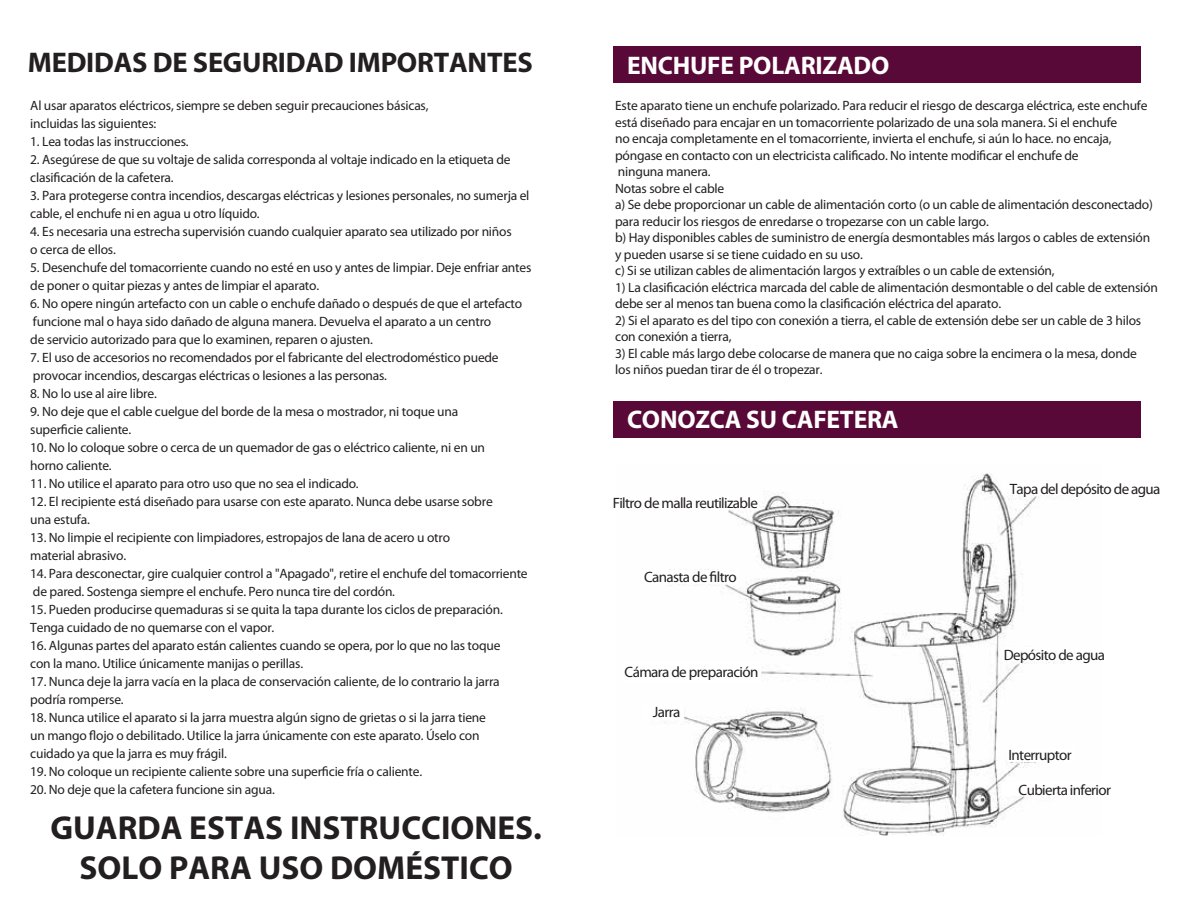
<style>
.page{position:relative;width:1188px;height:918px;background:#fff}
.page>*{position:absolute;margin:0;border:0;box-sizing:border-box;transform-origin:0 0}
.t1{font:700 33.3px/40px "Myriad Pro";color:#231f20;text-align:center}
.t2{font:700 28.5px "Myriad Pro";letter-spacing:-.01em;color:#231f20}
.t3{font:700 25.5px "Myriad Pro";letter-spacing:-.01em;color:#fff}
.t4{font:15px "Myriad Pro";letter-spacing:-.04em;color:#231f20}
.t5{font:13.5px/18px "Myriad Pro";letter-spacing:-.015em;color:#231f20}
</style>
<div class="page">
<div style="left:614px;top:46px;width:527px;height:37px;background:#590937"></div>
<div style="left:614px;top:401px;width:527px;height:37px;background:#590937"></div>
<img style="left:664px;top:473px;width:401px;height:363px">
<div style="left:605px;top:496px;width:154px;height:14px;background:#fff"></div>
<div style="left:1002px;top:481px;width:163px;height:14px;background:#fff"></div>
<div style="left:1002px;top:647px;width:108px;height:14px;background:#fff"></div>
<div style="left:1007px;top:748px;width:69px;height:14px;background:#fff"></div>
<div style="left:1002px;top:783px;width:112px;height:13px;background:#fff"></div>
<div style="left:641px;top:570px;width:97px;height:14px;background:#fff"></div>
<div style="left:623px;top:663px;width:138px;height:21px;background:#fff"></div>
<div style="left:643px;top:703px;width:41px;height:17px;background:#fff"></div>
<h2 class="t2" style="left:28px;top:44px;width:506px">MEDIDAS DE SEGURIDAD IMPORTANTES</h2>
<h3 class="t3" style="left:627px;top:49px;width:264px">ENCHUFE POLARIZADO</h3>
<p class="t5" style="left:30px;top:96px;width:400px">Al usar aparatos eléctricos, siempre se deben seguir precauciones básicas, incluidas las siguientes:</p>
<p class="t5" style="left:30px;top:132px;width:160px">1. Lea todas las instrucciones.</p>
<p class="t5" style="left:30px;top:150px;width:482px">2. Asegúrese de que su voltaje de salida corresponda al voltaje indicado en la etiqueta de clasificación de la cafetera.</p>
<p class="t5" style="left:30px;top:186px;width:501px">3. Para protegerse contra incendios, descargas eléctricas y lesiones personales, no sumerja el cable, el enchufe ni en agua u otro líquido.</p>
<p class="t5" style="left:30px;top:222px;width:483px">4. Es necesaria una estrecha supervisión cuando cualquier aparato sea utilizado por niños o cerca de ellos.</p>
<p class="t5" style="left:30px;top:258px;width:503px">5. Desenchufe del tomacorriente cuando no esté en uso y antes de limpiar. Deje enfriar antes de poner o quitar piezas y antes de limpiar el aparato.</p>
<p class="t5" style="left:30px;top:294px;width:493px">6. No opere ningún artefacto con un cable o enchufe dañado o después de que el artefacto funcione mal o haya sido dañado de alguna manera. Devuelva el aparato a un centro<br>de servicio autorizado para que lo examinen, reparen o ajusten.</p>
<p class="t5" style="left:30px;top:348px;width:470px">7. El uso de accesorios no recomendados por el fabricante del electrodoméstico puede provocar incendios, descargas eléctricas o lesiones a las personas.</p>
<p class="t5" style="left:30px;top:384px;width:128px">8. No lo use al aire libre.</p>
<p class="t5" style="left:30px;top:402px;width:429px">9. No deje que el cable cuelgue del borde de la mesa o mostrador, ni toque una superficie caliente.</p>
<p class="t5" style="left:30px;top:438px;width:456px">10. No lo coloque sobre o cerca de un quemador de gas o eléctrico caliente, ni en un horno caliente.</p>
<p class="t5" style="left:30px;top:474px;width:330px">11. No utilice el aparato para otro uso que no sea el indicado.</p>
<p class="t5" style="left:30px;top:492px;width:464px">12. El recipiente está diseñado para usarse con este aparato. Nunca debe usarse sobre una estufa.</p>
<p class="t5" style="left:30px;top:528px;width:421px">13. No limpie el recipiente con limpiadores, estropajos de lana de acero u otro material abrasivo.</p>
<p class="t5" style="left:30px;top:564px;width:499px">14. Para desconectar, gire cualquier control a "Apagado", retire el enchufe del tomacorriente de pared. Sostenga siempre el enchufe. Pero nunca tire del cordón.</p>
<p class="t5" style="left:30px;top:600px;width:474px">15. Pueden producirse quemaduras si se quita la tapa durante los ciclos de preparación.<br>Tenga cuidado de no quemarse con el vapor.</p>
<p class="t5" style="left:30px;top:636px;width:472px">16. Algunas partes del aparato están calientes cuando se opera, por lo que no las toque con la mano. Utilice únicamente manijas o perillas.</p>
<p class="t5" style="left:30px;top:672px;width:471px">17. Nunca deje la jarra vacía en la placa de conservación caliente, de lo contrario la jarra podría romperse.</p>
<p class="t5" style="left:30px;top:708px;width:457px">18. Nunca utilice el aparato si la jarra muestra algún signo de grietas o si la jarra tiene un mango flojo o debilitado. Utilice la jarra únicamente con este aparato. Úselo con cuidado ya que la jarra es muy frágil.</p>
<p class="t5" style="left:30px;top:762px;width:393px">19. No coloque un recipiente caliente sobre una superficie fría o caliente.</p>
<p class="t5" style="left:30px;top:780px;width:246px">20. No deje que la cafetera funcione sin agua.</p>
<h1 class="t1" style="left:50px;top:806px;width:493px">GUARDA ESTAS INSTRUCCIONES.<br>SOLO PARA USO DOMÉSTICO</h1>
<p class="t5" style="left:615px;top:98px;width:539px;line-height:16.5px">Este aparato tiene un enchufe polarizado. Para reducir el riesgo de descarga eléctrica, este enchufe está diseñado para encajar en un tomacorriente polarizado de una sola manera. Si el enchufe<br>no encaja completamente en el tomacorriente, invierta el enchufe, si aún lo hace. no encaja, póngase en contacto con un electricista calificado. No intente modificar el enchufe de<br>ninguna manera.<br>Notas sobre el cable<br>a) Se debe proporcionar un cable de alimentación corto (o un cable de alimentación desconectado) para reducir los riesgos de enredarse o tropezarse con un cable largo.<br>b) Hay disponibles cables de suministro de energía desmontables más largos o cables de extensión y pueden usarse si se tiene cuidado en su uso.<br>c) Si se utilizan cables de alimentación largos y extraíbles o un cable de extensión,</p>
<p class="t5" style="left:615px;top:279px;width:544px;line-height:16.5px">1) La clasificación eléctrica marcada del cable de alimentación desmontable o del cable de extensión debe ser al menos tan buena como la clasificación eléctrica del aparato.</p>
<p class="t5" style="left:615px;top:312px;width:528px;line-height:16.5px">2) Si el aparato es del tipo con conexión a tierra, el cable de extensión debe ser un cable de 3 hilos con conexión a tierra,</p>
<p class="t5" style="left:615px;top:345px;width:523px;line-height:16.5px">3) El cable más largo debe colocarse de manera que no caiga sobre la encimera o la mesa, donde los niños puedan tirar de él o tropezar.</p>
<h3 class="t3" style="left:627px;top:403px;width:273px">CONOZCA SU CAFETERA</h3>
<p class="t4" style="left:613px;top:495px;width:147px">Filtro de malla reutilizable</p>
<p class="t4" style="left:644px;top:569px;width:94px">Canasta de filtro</p>
<p class="t4" style="left:625px;top:664px;width:135px">Cámara de preparación</p>
<p class="t4" style="left:653px;top:704px;width:29px">Jarra</p>
<p class="t4" style="left:1010px;top:480px;width:152px">Tapa del depósito de agua</p>
<p class="t4" style="left:1004px;top:647px;width:103px">Depósito de agua</p>
<p class="t4" style="left:1009px;top:747px;width:65px">Interruptor</p>
<p class="t4" style="left:1019px;top:782px;width:94px">Cubierta inferior</p>
</div>
